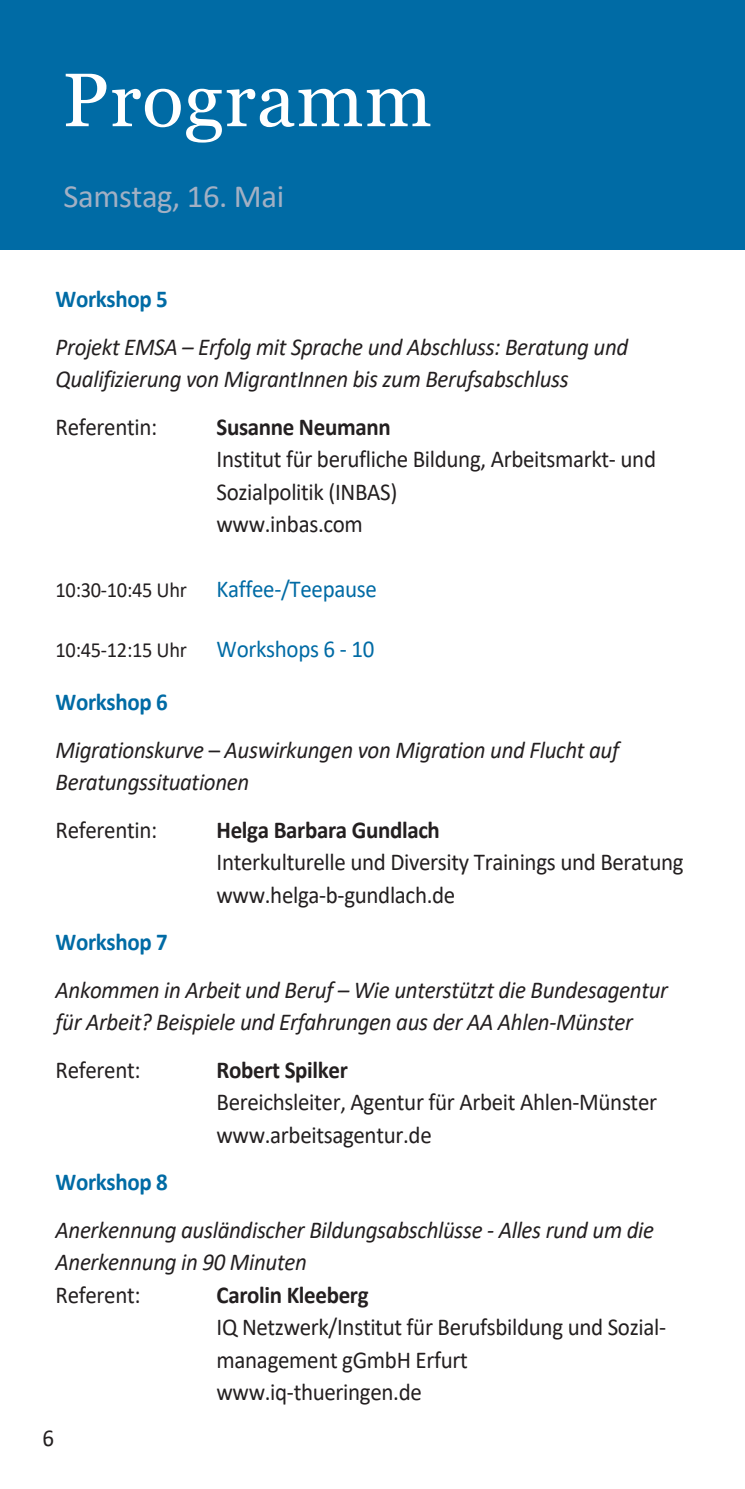
<style>
.page{position:relative;width:745px;height:1489px;background:#fff}
.page>*{position:absolute;margin:0;border:0;box-sizing:border-box;transform-origin:0 0}
.t1{font:75.5px "Georgia";letter-spacing:.015em;color:#fff}
.t2{font:32.5px "Calibri";letter-spacing:-.015em;color:#a2b0c4}
.t3{font:italic 24.25px/32.5px "Calibri";letter-spacing:-.015em;color:#231f20;scale:.94 1}
.t4{font:24.25px/32.5px "Calibri";letter-spacing:-.015em;color:#231f20;scale:.94 1}
.t5{font:700 24.25px "Calibri";letter-spacing:-.015em;color:#231f20;scale:.94 1}
.t6{font:24.25px "Calibri";letter-spacing:-.015em;color:#006ba5;scale:.94 1}
.t7{font:700 24.25px "Calibri";letter-spacing:-.015em;color:#006ba5;scale:.94 1}
.t8{font:21.5px "Calibri";letter-spacing:-.015em;color:#231f20;scale:.94 1}
.s1{font-size:21.5px;color:#231f20}
.s2{font-size:24.25px;color:#006ba5}
.s3{font-weight:700;font-style:normal;color:#006ba5}
.s4{font-style:normal}
</style>
<div class="page">
<div style="left:0;top:0;width:744px;height:249px;background:#006ba5"></div>
<h1 class="t1" style="left:62px;top:57px;width:371px">Programm</h1>
<h2 class="t2" style="left:64px;top:182px;width:222px">Samstag, 16. Mai</h2>
<p class="t7" style="left:56px;top:289px;width:121px">Workshop 5</p>
<p class="t3" style="left:56px;top:332px;width:610px">Projekt EMSA – Erfolg mit Sprache und Abschluss: Beratung und<br>Qualifizierung von MigrantInnen bis zum Berufsabschluss</p>
<p class="t4" style="left:56px;top:412px;width:110px">Referentin:</p>
<p class="t5" style="left:216px;top:416px;width:186px">Susanne Neumann</p>
<p class="t4" style="left:216px;top:445px;width:468px">Institut für berufliche Bildung, Arbeitsmarkt‐ und<br>Sozialpolitik (INBAS)<br>www.inbas.com</p>
<p class="t6" style="left:56px;top:579px;width:343px"><span class="s1">10:30‐10:45 Uhr</span> Kaffee‐/Teepause</p>
<p class="t8" style="left:56px;top:641px;width:340px">10:45‐12:15 Uhr <span class="s2">Workshops 6 ‐ 10</span></p>
<p class="t3" style="left:56px;top:680px;width:600px;line-height:47.5px"><span class="s3">Workshop 6<br></span>Migrationskurve <span class="s4">–</span> Auswirkungen von Migration und Flucht auf</p>
<p class="t3" style="left:56px;top:767px;width:207px">Beratungssituationen</p>
<p class="t4" style="left:56px;top:815px;width:110px">Referentin:</p>
<p class="t5" style="left:216px;top:819px;width:239px">Helga Barbara Gundlach</p>
<p class="t4" style="left:216px;top:847px;width:498px">Interkulturelle und Diversity Trainings und Beratung www.helga‐b‐gundlach.de</p>
<p class="t7" style="left:56px;top:931px;width:121px">Workshop 7</p>
<p class="t3" style="left:56px;top:975px;width:652px">Ankommen in Arbeit und Beruf – Wie unterstützt die Bundesagentur für Arbeit? Beispiele und Erfahrungen aus der AA Ahlen‐Münster</p>
<p class="t4" style="left:56px;top:1055px;width:92px">Referent:</p>
<p class="t5" style="left:216px;top:1059px;width:141px">Robert Spilker</p>
<p class="t4" style="left:216px;top:1087px;width:470px">Bereichsleiter, Agentur für Arbeit Ahlen‐Münster www.arbeitsagentur.de</p>
<p class="t7" style="left:56px;top:1171px;width:121px">Workshop 8</p>
<p class="t3" style="left:56px;top:1215px;width:637px">Anerkennung ausländischer Bildungsabschlüsse ‐ Alles rund um die<br>Anerkennung in 90 Minuten</p>
<p class="t4" style="left:56px;top:1280px;width:92px">Referent:</p>
<p class="t5" style="left:216px;top:1284px;width:163px">Carolin Kleeberg</p>
<p class="t4" style="left:216px;top:1312px;width:479px">IQ Netzwerk/Institut für Berufsbildung und Sozial‐ management gGmbH Erfurt www.iq‐thueringen.de</p>
<p class="t4" style="left:43px;top:1423px;width:14px">6</p>
</div>
